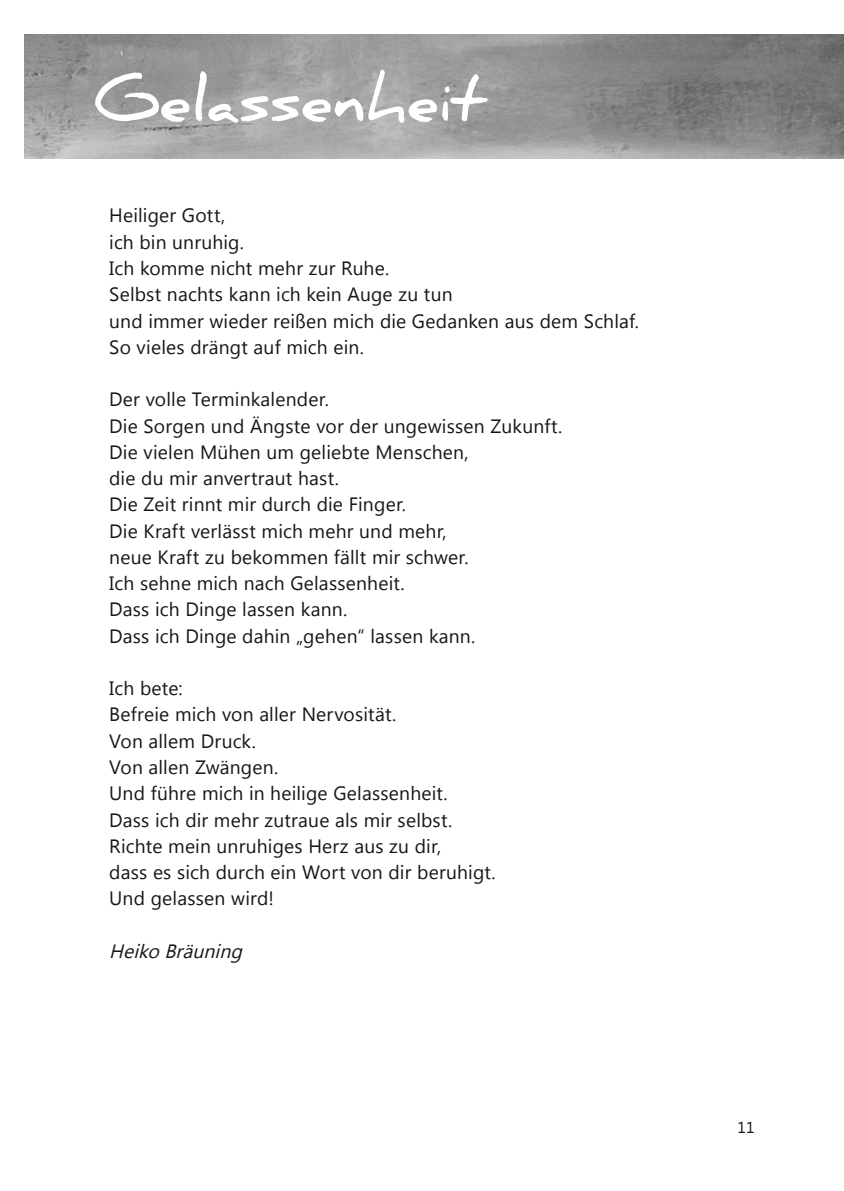
<style>
.page{position:relative;width:844px;height:1191px;background:#fff}
.page>*{position:absolute;margin:0;border:0;box-sizing:border-box;transform-origin:0 0}
.t1{font:700 59.5px "Daniel";color:#fff}
.t2{font:19.25px/26.2px "Lao UI";letter-spacing:.01em;color:#181716}
.t3{font:italic 19.25px "Lao UI";color:#181716}
.t4{font:15.75px "Lao UI";color:#181716}
</style>
<div class="page">
<img style="left:25px;top:35px;width:818px;height:124px">
<p class="t1" style="left:94px;top:66px;width:390px">Gelassenheit</p>
<p class="t2" style="left:109px;top:202px;width:531px">Heiliger Gott,<br>ich bin unruhig.<br>Ich komme nicht mehr zur Ruhe.<br>Selbst nachts kann ich kein Auge zu tun<br>und immer wieder reißen mich die Gedanken aus dem Schlaf.<br>So vieles drängt auf mich ein.</p>
<p class="t2" style="left:109px;top:385px;width:454px">Der volle Terminkalender.<br>Die Sorgen und Ängste vor der ungewissen Zukunft.<br>Die vielen Mühen um geliebte Menschen,<br>die du mir anvertraut hast.<br>Die Zeit rinnt mir durch die Finger.<br>Die Kraft verlässt mich mehr und mehr,<br>neue Kraft zu bekommen fällt mir schwer.<br>Ich sehne mich nach Gelassenheit.<br>Dass ich Dinge lassen kann.<br>Dass ich Dinge dahin „gehen“ lassen kann.</p>
<p class="t2" style="left:109px;top:674px;width:388px">Ich bete:<br>Befreie mich von aller Nervosität.<br>Von allem Druck.<br>Von allen Zwängen.<br>Und führe mich in heilige Gelassenheit.<br>Dass ich dir mehr zutraue als mir selbst.<br>Richte mein unruhiges Herz aus zu dir,<br>dass es sich durch ein Wort von dir beruhigt.<br>Und gelassen wird!</p>
<p class="t3" style="left:109px;top:938px;width:140px">Heiko Bräuning</p>
<p class="t4" style="left:737px;top:1117px;width:18px">11</p>
</div>
